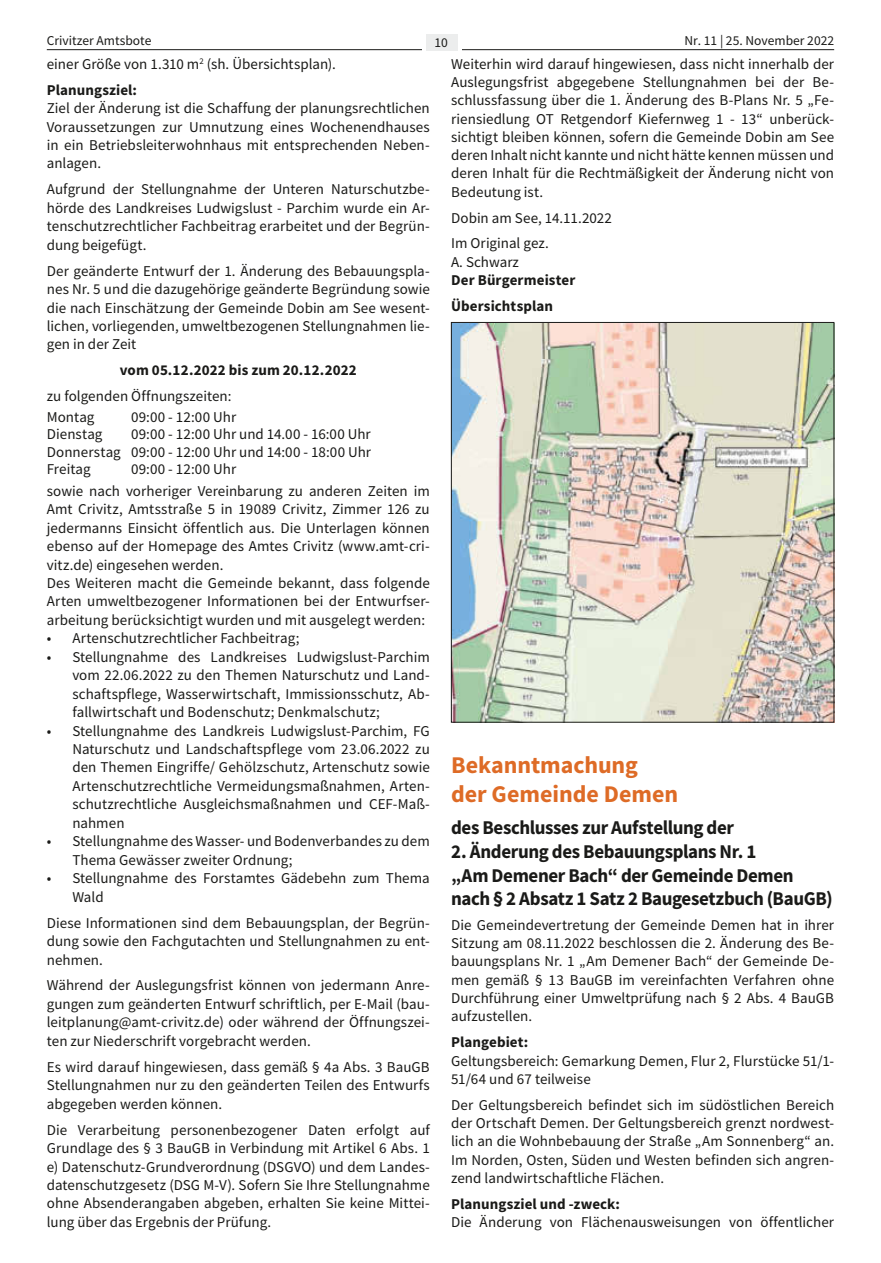
<style>
.page{position:relative;width:881px;height:1263px;background:#fff}
.page>*{position:absolute;margin:0;border:0;box-sizing:border-box;transform-origin:0 0}
.t1{font:700 24px/29.1px "Source Sans Pro";color:#de6b26}
.t2{font:700 19.5px/23.7px "Source Sans Pro";letter-spacing:-.02em;color:#1a1a18}
.t3{font:15px/18.5px "Source Sans Pro";letter-spacing:.005em;color:#1a1a18;text-align:justify}
.t4{font:700 15px/25.8px "Source Sans Pro";letter-spacing:.005em;color:#1a1a18}
.t5{font:13.5px "Source Sans Pro";color:#1a1a18}
.s1{font-weight:700}
</style>
<div class="page">
<hr style="left:47px;top:49px;width:786px;height:1px;background:#1a1a18">
<div style="left:422px;top:26px;width:39px;height:29px;background:#fff"></div>
<div style="left:425px;top:34px;width:32px;height:16px;background:#eceded"></div>
<img style="left:453px;top:324px;width:378px;height:396px">
<div style="left:451px;top:322px;width:382px;height:400px;border:1px solid #1a1a18"></div>
<p class="t5" style="left:47px;top:32px;width:106px">Crivitzer Amtsbote</p>
<p class="t5" style="left:434px;top:34px;width:15px">10</p>
<p class="t5" style="left:684px;top:32px;width:151px">Nr. 11 | 25. November 2022</p>
<p class="t3" style="left:451px;top:54px;width:384px">Weiterhin wird darauf hingewiesen, dass nicht innerhalb der Auslegungsfrist abgegebene Stellungnahmen bei der Be&shy;schlussfassung über die 1. Änderung des B-Plans Nr. 5 „Fe&shy;riensiedlung OT Retgendorf Kiefernweg 1 - 13“ unberück&shy;sichtigt bleiben können, sofern die Gemeinde Dobin am See deren Inhalt nicht kannte und nicht hätte kennen müssen und deren Inhalt für die Rechtmäßigkeit der Änderung nicht von Bedeutung ist.</p>
<p class="t3" style="left:451px;top:205px;width:162px;line-height:25.8px">Dobin am See, 14.11.2022<br>Im Original gez.</p>
<p class="t3" style="left:451px;top:252px;width:69px">A. Schwarz</p>
<p class="t4" style="left:451px;top:267px;width:126px">Der Bürgermeister<br>Übersichtsplan</p>
<p class="t3" style="left:47px;top:51px;width:290px;line-height:26px">einer Größe von 1.310 m<sup>2</sup> (sh. Übersichtsplan).<br><span class="s1">Planungsziel:</span></p>
<p class="t3" style="left:47px;top:99px;width:384px">Ziel der Änderung ist die Schaffung der planungsrechtlichen Voraussetzungen zur Umnutzung eines Wochenendhauses in ein Betriebsleiterwohnhaus mit entsprechenden Neben&shy;anlagen.</p>
<p class="t3" style="left:47px;top:180px;width:384px">Aufgrund der Stellungnahme der Unteren Naturschutzbe&shy;hörde des Landkreises Ludwigslust - Parchim wurde ein Ar&shy;tenschutzrechtlicher Fachbeitrag erarbeitet und der Begrün&shy;dung beigefügt.</p>
<p class="t3" style="left:47px;top:261px;width:384px">Der geänderte Entwurf der 1. Änderung des Bebauungspla&shy;nes Nr. 5 und die dazugehörige geänderte Begründung sowie die nach Einschätzung der Gemeinde Dobin am See wesent&shy;lichen, vorliegenden, umweltbezogenen Stellungnahmen lie&shy;gen in der Zeit</p>
<p class="t4" style="left:120px;top:357px;width:238px">vom 05.12.2022 bis zum 20.12.2022</p>
<p class="t3" style="left:47px;top:386px;width:186px;line-height:20.7px">zu folgenden Öffnungszeiten:<br>Montag</p>
<p class="t3" style="left:131px;top:408px;width:107px">09:00 - 12:00 Uhr</p>
<p class="t3" style="left:47px;top:426px;width:326px;line-height:17.2px;text-indent:84px">09:00 - 12:00 Uhr und 14.00 - 16:00 Uhr Donnerstag 09:00 - 12:00 Uhr und 14:00 - 18:00 Uhr Freitag</p>
<p class="t3" style="left:47px;top:425px;width:57px">Dienstag</p>
<p class="t3" style="left:47px;top:458px;width:384px;line-height:21.8px;text-indent:84px">09:00 - 12:00 Uhr<br>sowie nach vorheriger Vereinbarung zu anderen Zeiten im</p>
<p class="t3" style="left:47px;top:500px;width:384px;text-align:left">Amt Crivitz, Amtsstraße 5 in 19089 Crivitz, Zimmer 126 zu jedermanns Einsicht öffentlich aus. Die Unterlagen können ebenso auf der Homepage des Amtes Crivitz (www.amt-cri&shy;vitz.de) eingesehen werden.<br>Des Weiteren macht die Gemeinde bekannt, dass folgende Arten umweltbezogener Informationen bei der Entwurfser&shy;arbeitung berücksichtigt wurden und mit ausgelegt werden:</p>
<p class="t3" style="left:47px;top:629px;width:254px">• Artenschutzrechtlicher Fachbeitrag;</p>
<p class="t3" style="left:72px;top:647px;width:359px;text-indent:-26px">• Stellungnahme des Landkreises Ludwigslust-Parchim vom 22.06.2022 zu den Themen Naturschutz und Land&shy;schaftspflege, Wasserwirtschaft, Immissionsschutz, Ab&shy;fallwirtschaft und Bodenschutz; Denkmalschutz;</p>
<p class="t3" style="left:72px;top:721px;width:359px;text-indent:-26px">• Stellungnahme des Landkreis Ludwigslust-Parchim, FG Naturschutz und Landschaftspflege vom 23.06.2022 zu den Themen Eingriffe/ Gehölzschutz, Artenschutz sowie Artenschutzrechtliche Vermeidungsmaßnahmen, Arten&shy;schutzrechtliche Ausgleichsmaßnahmen und CEF-Maß&shy;nahmen</p>
<p class="t3" style="left:72px;top:832px;width:359px;text-indent:-26px">• Stellungnahme des Wasser- und Bodenverbandes zu dem<br>Thema Gewässer zweiter Ordnung;</p>
<p class="t3" style="left:72px;top:869px;width:359px;text-indent:-26px">• Stellungnahme des Forstamtes Gädebehn zum Thema<br>Wald</p>
<p class="t3" style="left:47px;top:913px;width:384px">Diese Informationen sind dem Bebauungsplan, der Begrün&shy;dung sowie den Fachgutachten und Stellungnahmen zu ent&shy;nehmen.</p>
<p class="t3" style="left:47px;top:976px;width:384px">Während der Auslegungsfrist können von jedermann Anre&shy;gungen zum geänderten Entwurf schriftlich, per E-Mail (bau&shy;leitplanung@amt-crivitz.de) oder während der Öffnungszei&shy;ten zur Niederschrift vorgebracht werden.</p>
<p class="t3" style="left:47px;top:1057px;width:384px">Es wird darauf hingewiesen, dass gemäß § 4a Abs. 3 BauGB Stellungnahmen nur zu den geänderten Teilen des Entwurfs abgegeben werden können.</p>
<p class="t3" style="left:47px;top:1120px;width:384px">Die Verarbeitung personenbezogener Daten erfolgt auf Grundlage des § 3 BauGB in Verbindung mit Artikel 6 Abs. 1 e) Datenschutz-Grundverordnung (DSGVO) und dem Landes&shy;datenschutzgesetz (DSG M-V). Sofern Sie Ihre Stellungnahme ohne Absenderangaben abgeben, erhalten Sie keine Mittei&shy;lung über das Ergebnis der Prüfung.</p>
<h1 class="t1" style="left:451px;top:750px;width:228px">Bekanntmachung der Gemeinde Demen</h1>
<h2 class="t2" style="left:451px;top:815px;width:284px">des Beschlusses zur Aufstellung der</h2>
<h2 class="t2" style="left:451px;top:839px;width:383px">2. Änderung des Bebauungsplans Nr. 1<br>„Am Demener Bach“ der Gemeinde Demen nach § 2 Absatz 1 Satz 2 Baugesetzbuch (BauGB)</h2>
<p class="t3" style="left:451px;top:916px;width:384px">Die Gemeindevertretung der Gemeinde Demen hat in ihrer Sitzung am 08.11.2022 beschlossen die 2. Änderung des Be&shy;bauungsplans Nr. 1 „Am Demener Bach“ der Gemeinde De&shy;men gemäß § 13 BauGB im vereinfachten Verfahren ohne Durchführung einer Umweltprüfung nach § 2 Abs. 4 BauGB aufzustellen.</p>
<p class="t4" style="left:451px;top:1029px;width:79px">Plangebiet:</p>
<p class="t3" style="left:451px;top:1051px;width:384px">Geltungsbereich: Gemarkung Demen, Flur 2, Flurstücke 51/1-<br>51/64 und 67 teilweise</p>
<p class="t3" style="left:451px;top:1095px;width:384px">Der Geltungsbereich befindet sich im südöstlichen Bereich der Ortschaft Demen. Der Geltungsbereich grenzt nordwest&shy;lich an die Wohnbebauung der Straße „Am Sonnenberg“ an.<br>Im Norden, Osten, Süden und Westen befinden sich angren&shy;zend landwirtschaftliche Flächen.</p>
<p class="t4" style="left:451px;top:1190px;width:170px">Planungsziel und -zweck:</p>
<p class="t3" style="left:451px;top:1212px;width:384px">Die Änderung von Flächenausweisungen von öffentlicher</p>
</div>
